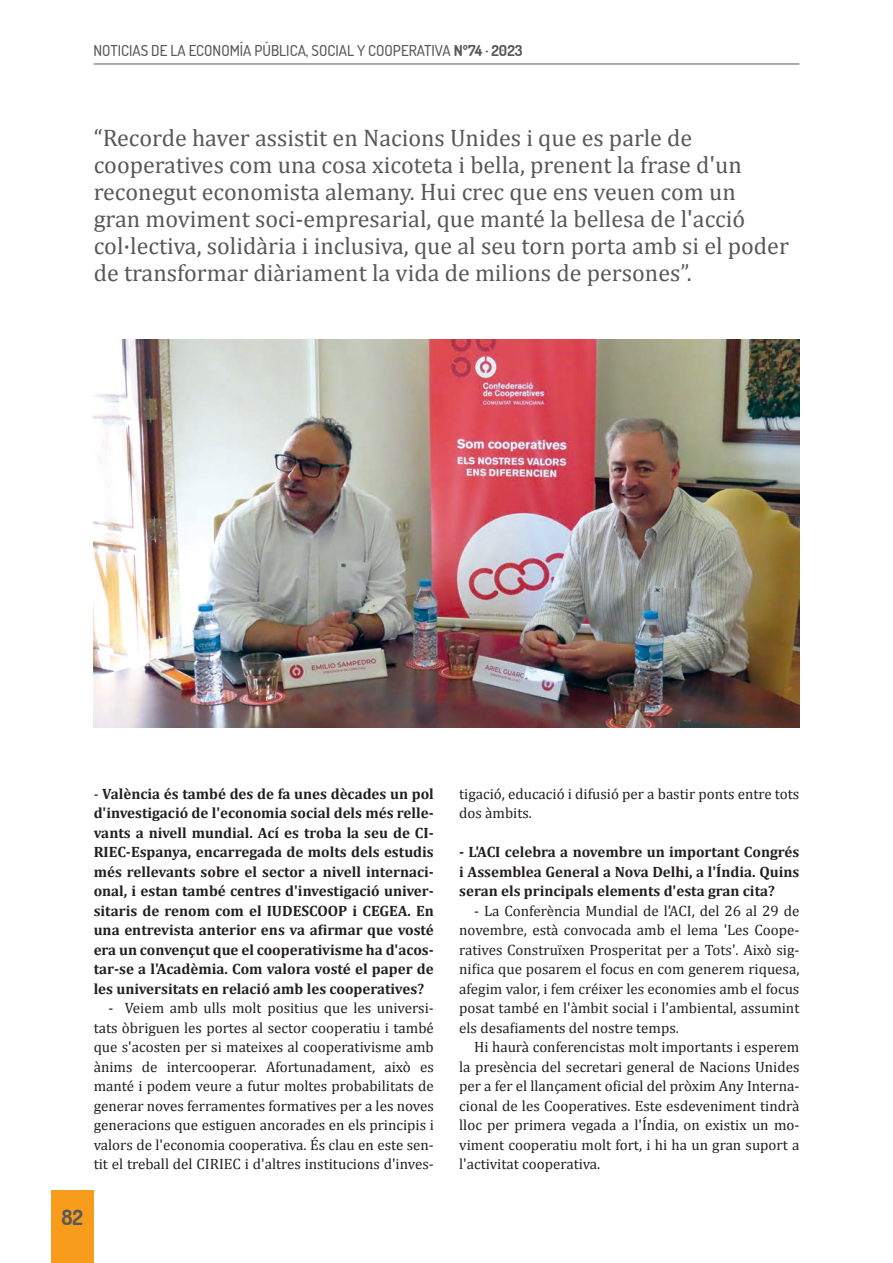
<style>
.page{position:relative;width:893px;height:1263px;background:#fff}
.page>*{position:absolute;margin:0;border:0;box-sizing:border-box;transform-origin:0 0}
.t1{font:24px/27px "Cambria";color:#57585a}
.t2{font:700 21px "Dosis";color:#57585a}
.t3{font:15px/19.5px "Cambria";color:#231f20;text-align:justify}
.t4{font:700 15px/19.5px "Cambria";color:#231f20;text-align:justify}
.t5{font:500 15px "Dosis";color:#57585a}
.s1{font-weight:700}
.s2{font-weight:400}
</style>
<div class="page">
<div style="left:51px;top:1191px;width:43px;height:72px;background:#f89c1c"></div>
<hr style="left:94px;top:64px;width:705px;height:1px;background:#57585a">
<img style="left:94px;top:339px;width:706px;height:388px">
<p class="t5" style="left:94px;top:40px;width:431px">NOTICIAS DE LA ECONOMÍA PÚBLICA, SOCIAL Y COOPERATIVA <span class="s1">Nº74 · 2023</span></p>
<p class="t1" style="left:94px;top:124px;width:697px">“Recorde haver assistit en Nacions Unides i que es parle de cooperatives com una cosa xicoteta i bella, prenent la frase d'un reconegut economista alemany. Hui crec que ens veuen com un<br>gran moviment soci-empresarial, que manté la bellesa de l'acció col·lectiva, solidària i inclusiva, que al seu torn porta amb si el poder de transformar diàriament la vida de milions de persones”.</p>
<p class="t4" style="left:94px;top:783px;width:342px"><span class="s2">-</span> València és també des de fa unes dècades un pol d'investigació de l'economia social dels més relle&shy;vants a nivell mundial. Ací es troba la seu de CI-RIEC-Espanya, encarregada de molts dels estudis més rellevants sobre el sector a nivell internaci&shy;onal, i estan també centres d'investigació univer&shy;sitaris de renom com el IUDESCOOP i CEGEA. En una entrevista anterior ens va afirmar que vosté era un convençut que el cooperativisme ha d'acos&shy;tar-se a l'Acadèmia. Com valora vosté el paper de les universitats en relació amb les cooperatives?</p>
<p class="t3" style="left:94px;top:998px;width:342px;text-indent:15px">- Veiem amb ulls molt positius que les universi&shy;tats òbriguen les portes al sector cooperatiu i també que s'acosten per si mateixes al cooperativisme amb ànims de intercooperar. Afortunadament, això es manté i podem veure a futur moltes probabilitats de generar noves ferramentes formatives per a les noves generacions que estiguen ancorades en els principis i valors de l'economia cooperativa. És clau en este sen&shy;tit el treball del CIRIEC i d'altres institucions d'inves-</p>
<h2 class="t2" style="left:61px;top:1203px;width:23px">82</h2>
<p class="t3" style="left:459px;top:784px;width:342px">tigació, educació i difusió per a bastir ponts entre tots dos àmbits.</p>
<p class="t4" style="left:459px;top:842px;width:342px">- L'ACI celebra a novembre un important Congrés i Assemblea General a Nova Delhi, a l'Índia. Quins seran els principals elements d'esta gran cita?</p>
<p class="t3" style="left:459px;top:901px;width:342px;text-indent:15px">- La Conferència Mundial de l'ACI, del 26 al 29 de novembre, està convocada amb el lema 'Les Coope&shy;ratives Construïxen Prosperitat per a Tots'. Això sig&shy;nifica que posarem el focus en com generem riquesa, afegim valor, i fem créixer les economies amb el focus posat també en l'àmbit social i l'ambiental, assumint els desafiaments del nostre temps.</p>
<p class="t3" style="left:459px;top:1037px;width:342px;text-indent:15px">Hi haurà conferencistas molt importants i esperem la presència del secretari general de Nacions Unides per a fer el llançament oficial del pròxim Any Interna&shy;cional de les Cooperatives. Este esdeveniment tindrà lloc per primera vegada a l'Índia, on existix un mo&shy;viment cooperatiu molt fort, i hi ha un gran suport a l'activitat cooperativa.</p>
</div>
